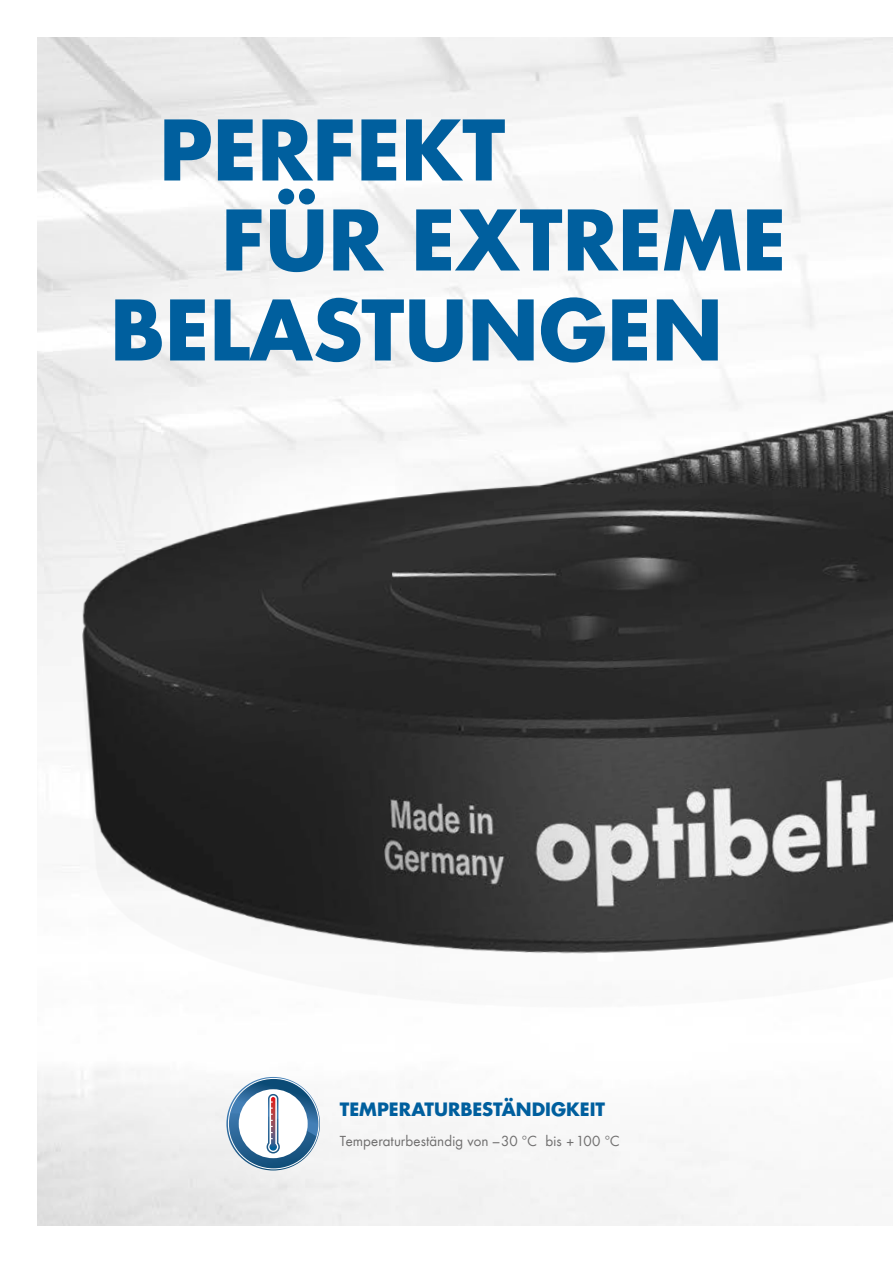
<style>
.page{position:relative;width:893px;height:1263px;background:#fff}
.page>*{position:absolute;margin:0;border:0;box-sizing:border-box;transform-origin:0 0}
.t1{font:700 81px "Futura Com";color:#005f9e}
.t2{font:700 18px "Futura Com";color:#005f9e}
.t3{font:13.5px "Futura Com";color:#706f6f}
</style>
<div class="page">
<img style="left:37px;top:37px;width:856px;height:1189px">
<svg style="left:226px;top:1077px;width:94px;height:93px"></svg>
<svg style="left:228px;top:1079px;width:95px;height:79px"></svg>
<h1 class="t1" style="left:159px;top:88px;width:348px">PERFEKT</h1>
<h1 class="t1" style="left:221px;top:178px;width:567px">FÜR EXTREME</h1>
<h1 class="t1" style="left:110px;top:268px;width:614px">BELASTUNGEN</h1>
<h2 class="t2" style="left:340px;top:1096px;width:267px">TEMPERATURBESTÄNDIGKEIT</h2>
<p class="t3" style="left:340px;top:1132px;width:281px">Temperaturbeständig von –30 °C bis +100 °C</p>
</div>
